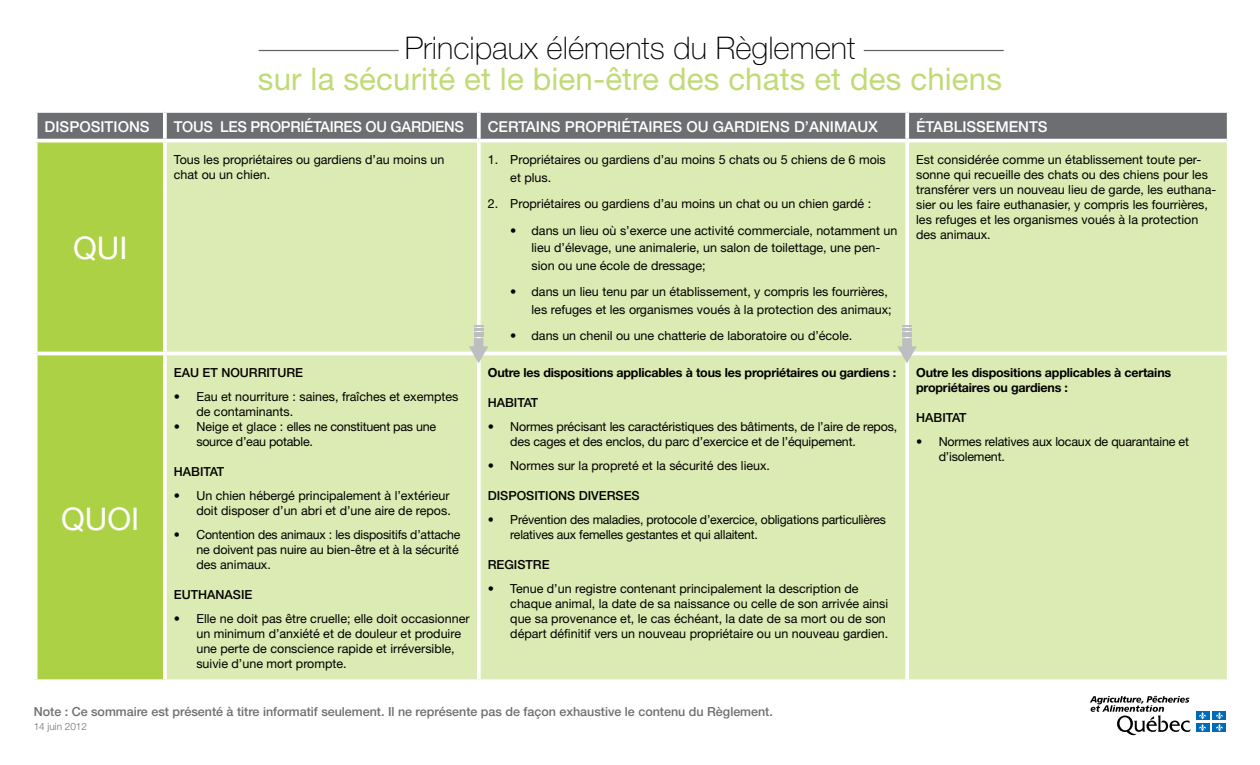
<style>
.page{position:relative;width:1260px;height:765px;background:#fff}
.page>*{position:absolute;margin:0;border:0;box-sizing:border-box;transform-origin:0 0}
.t1{font:31.25px "Helvetica Neue";letter-spacing:.005em;color:#c0db76}
.t2{font:100 31.25px "Helvetica Neue";color:#000}
.t3{font:31.25px "Helvetica Neue";color:#fff}
.t4{font:500 15px "Helvetica Neue";color:#fff}
.t5{font:500 15px "Helvetica Neue";letter-spacing:-.02em;color:#fff}
.t6{font:12.5px/15px "Helvetica Neue";color:#000}
.t7{font:700 12.5px/15px "Helvetica Neue";letter-spacing:-.015em;color:#000}
.t8{font:500 12.5px "Helvetica Neue";color:#6d6e71}
.t9{font:500 12.5px "Helvetica Neue";color:#000}
.t10{font:12.5px/15px "Helvetica Neue";letter-spacing:-.02em;color:#000}
.t11{font:300 10px "Helvetica Neue";color:#6d6e71}
</style>
<div class="page">
<div style="left:38px;top:113px;width:1189px;height:26px;background:#6d6e71"></div>
<div style="left:36px;top:141px;width:129px;height:212px;background:#add144"></div>
<div style="left:167px;top:142px;width:1062px;height:537px;background:#dceab3"></div>
<div style="left:36px;top:353px;width:129px;height:328px;background:#add144"></div>
<svg style="left:165px;top:111px;width:314px;height:2px"></svg>
<svg style="left:479px;top:112px;width:428px;height:1px"></svg>
<svg style="left:907px;top:111px;width:322px;height:2px"></svg>
<svg style="left:35px;top:142px;width:3px;height:211px"></svg>
<hr style="left:1227px;top:141px;width:4px;height:212px;background:#fff">
<svg style="left:36px;top:354px;width:2px;height:325px"></svg>
<hr style="left:1227px;top:354px;width:4px;height:325px;background:#fff">
<svg style="left:35px;top:679px;width:130px;height:2px"></svg>
<svg style="left:165px;top:679px;width:314px;height:2px"></svg>
<svg style="left:479px;top:679px;width:428px;height:1px"></svg>
<svg style="left:907px;top:679px;width:322px;height:2px"></svg>
<svg style="left:477px;top:113px;width:4px;height:26px"></svg>
<svg style="left:905px;top:113px;width:4px;height:26px"></svg>
<hr style="left:167px;top:352px;width:312px;height:3px;background:#fff">
<hr style="left:479px;top:352px;width:428px;height:3px;background:#fff">
<svg style="left:477px;top:363px;width:4px;height:316px"></svg>
<hr style="left:907px;top:352px;width:320px;height:3px;background:#fff">
<svg style="left:905px;top:363px;width:4px;height:316px"></svg>
<svg style="left:163px;top:142px;width:4px;height:210px"></svg>
<svg style="left:477px;top:142px;width:4px;height:196px"></svg>
<svg style="left:905px;top:142px;width:4px;height:196px"></svg>
<hr style="left:38px;top:352px;width:129px;height:3px;background:#fff">
<svg style="left:163px;top:355px;width:4px;height:324px"></svg>
<svg style="left:35px;top:113px;width:3px;height:26px"></svg>
<svg style="left:36px;top:111px;width:129px;height:2px"></svg>
<svg style="left:163px;top:113px;width:4px;height:26px"></svg>
<hr style="left:34px;top:139px;width:131px;height:3px;background:#fff">
<svg style="left:1090px;top:696px;width:101px;height:39px"></svg>
<div style="left:1196px;top:712px;width:13px;height:8px;background:#006cb7"></div>
<div style="left:1213px;top:712px;width:13px;height:8px;background:#006cb7"></div>
<div style="left:1196px;top:724px;width:13px;height:8px;background:#006cb7"></div>
<svg style="left:1199px;top:712px;width:7px;height:19px"></svg>
<div style="left:1213px;top:724px;width:13px;height:8px;background:#006cb7"></div>
<svg style="left:1216px;top:712px;width:7px;height:19px"></svg>
<svg style="left:316px;top:49px;width:587px;height:3px"></svg>
<hr style="left:259px;top:50px;width:140px;height:1px;background:#636466">
<hr style="left:864px;top:50px;width:140px;height:1px;background:#636466">
<svg style="left:897px;top:338px;width:20px;height:25px"></svg>
<div style="left:902px;top:332px;width:10px;height:5px;background:#bcbec0"></div>
<svg style="left:902px;top:325px;width:10px;height:6px"></svg>
<svg style="left:469px;top:338px;width:19px;height:25px"></svg>
<div style="left:474px;top:332px;width:9px;height:5px;background:#bcbec0"></div>
<svg style="left:474px;top:325px;width:9px;height:6px"></svg>
<h1 class="t2" style="left:405px;top:30px;width:452px">Principaux éléments du Règlement</h1>
<h1 class="t1" style="left:258px;top:60px;width:746px">sur la sécurité et le bien-être des chats et des chiens</h1>
<p class="t4" style="left:45px;top:117px;width:107px">DISPOSITIONS</p>
<p class="t5" style="left:174px;top:117px;width:292px">TOUS LES PROPRIÉTAIRES OU GARDIENS</p>
<p class="t4" style="left:488px;top:117px;width:392px">CERTAINS PROPRIÉTAIRES OU GARDIENS D’ANIMAUX</p>
<p class="t4" style="left:916px;top:117px;width:133px">ÉTABLISSEMENTS</p>
<h1 class="t3" style="left:73px;top:230px;width:56px">QUI</h1>
<h1 class="t3" style="left:61px;top:500px;width:80px">QUOI</h1>
<p class="t6" style="left:174px;top:152px;width:272px">Tous les propriétaires ou gardiens d’au moins un chat ou un chien.</p>
<p class="t6" style="left:510px;top:151px;width:377px;line-height:17.5px;text-indent:-22px">1. Propriétaires ou gardiens d’au moins 5 chats ou 5 chiens de 6 mois et plus.</p>
<p class="t6" style="left:488px;top:196px;width:385px">2. Propriétaires ou gardiens d’au moins un chat ou un chien gardé :</p>
<p class="t6" style="left:532px;top:221px;width:367px;line-height:17.5px;text-indent:-21px">• dans un lieu où s’exerce une activité commerciale, notamment un lieu d’élevage, une animalerie, un salon de toilettage, une pen&shy;sion ou une école de dressage;</p>
<p class="t6" style="left:532px;top:283px;width:362px;line-height:17.5px;text-indent:-21px">• dans un lieu tenu par un établissement, y compris les fourrières, les refuges et les organismes voués à la protection des animaux;</p>
<p class="t6" style="left:510px;top:328px;width:344px">• dans un chenil ou une chatterie de laboratoire ou d’école.</p>
<p class="t9" style="left:174px;top:365px;width:131px">EAU ET NOURRITURE</p>
<p class="t6" style="left:196px;top:389px;width:264px;text-indent:-22px">• Eau et nourriture : saines, fraîches et exemptes de contaminants.</p>
<p class="t10" style="left:196px;top:419px;width:241px;text-indent:-22px">• Neige et glace : elles ne constituent pas une source d’eau potable.</p>
<p class="t9" style="left:174px;top:464px;width:52px">HABITAT</p>
<p class="t6" style="left:174px;top:488px;width:278px;text-align:right">• Un chien hébergé principalement à l’extérieur doit disposer d’un abri et d’une aire de repos.</p>
<p class="t6" style="left:196px;top:527px;width:265px;text-indent:-22px">• Contention des animaux : les dispositifs d’attache ne doivent pas nuire au bien-être et à la sécurité des animaux.</p>
<p class="t9" style="left:174px;top:587px;width:80px">EUTHANASIE</p>
<p class="t6" style="left:196px;top:611px;width:275px;text-indent:-22px">• Elle ne doit pas être cruelle; elle doit occasionner un minimum d’anxiété et de douleur et produire une perte de conscience rapide et irréversible, suivie d’une mort prompte.</p>
<p class="t7" style="left:488px;top:365px;width:410px">Outre les dispositions applicables à tous les propriétaires ou gardiens :</p>
<p class="t9" style="left:488px;top:395px;width:52px">HABITAT</p>
<p class="t6" style="left:510px;top:419px;width:389px;text-indent:-22px">• Normes précisant les caractéristiques des bâtiments, de l’aire de repos, des cages et des enclos, du parc d’exercice et de l’équipement.</p>
<p class="t6" style="left:488px;top:458px;width:284px">• Normes sur la propreté et la sécurité des lieux.</p>
<p class="t9" style="left:488px;top:488px;width:153px">DISPOSITIONS DIVERSES</p>
<p class="t6" style="left:510px;top:512px;width:377px;text-indent:-23px">• Prévention des maladies, protocole d’exercice, obligations particulières relatives aux femelles gestantes et qui allaitent.</p>
<p class="t9" style="left:488px;top:557px;width:63px">REGISTRE</p>
<p class="t6" style="left:510px;top:581px;width:379px;text-indent:-22px">• Tenue d’un registre contenant principalement la description de chaque animal, la date de sa naissance ou celle de son arrivée ainsi que sa provenance et, le cas échéant, la date de sa mort ou de son départ définitif vers un nouveau propriétaire ou un nouveau gardien.</p>
<p class="t8" style="left:34px;top:704px;width:741px">Note : Ce sommaire est présenté à titre informatif seulement. Il ne représente pas de façon exhaustive le contenu du Règlement.</p>
<p class="t11" style="left:34px;top:721px;width:55px">14 juin 2012</p>
<p class="t6" style="left:916px;top:152px;width:302px">Est considérée comme un établissement toute per&shy;sonne qui recueille des chats ou des chiens pour les transférer vers un nouveau lieu de garde, les euthana&shy;sier ou les faire euthanasier, y compris les fourrières, les refuges et les organismes voués à la protection des animaux.</p>
<p class="t7" style="left:916px;top:365px;width:257px">Outre les dispositions applicables à certains propriétaires ou gardiens :</p>
<p class="t9" style="left:916px;top:410px;width:52px">HABITAT</p>
<p class="t6" style="left:939px;top:434px;width:252px;text-indent:-22px">• Normes relatives aux locaux de quarantaine et d’isolement.</p>
</div>
